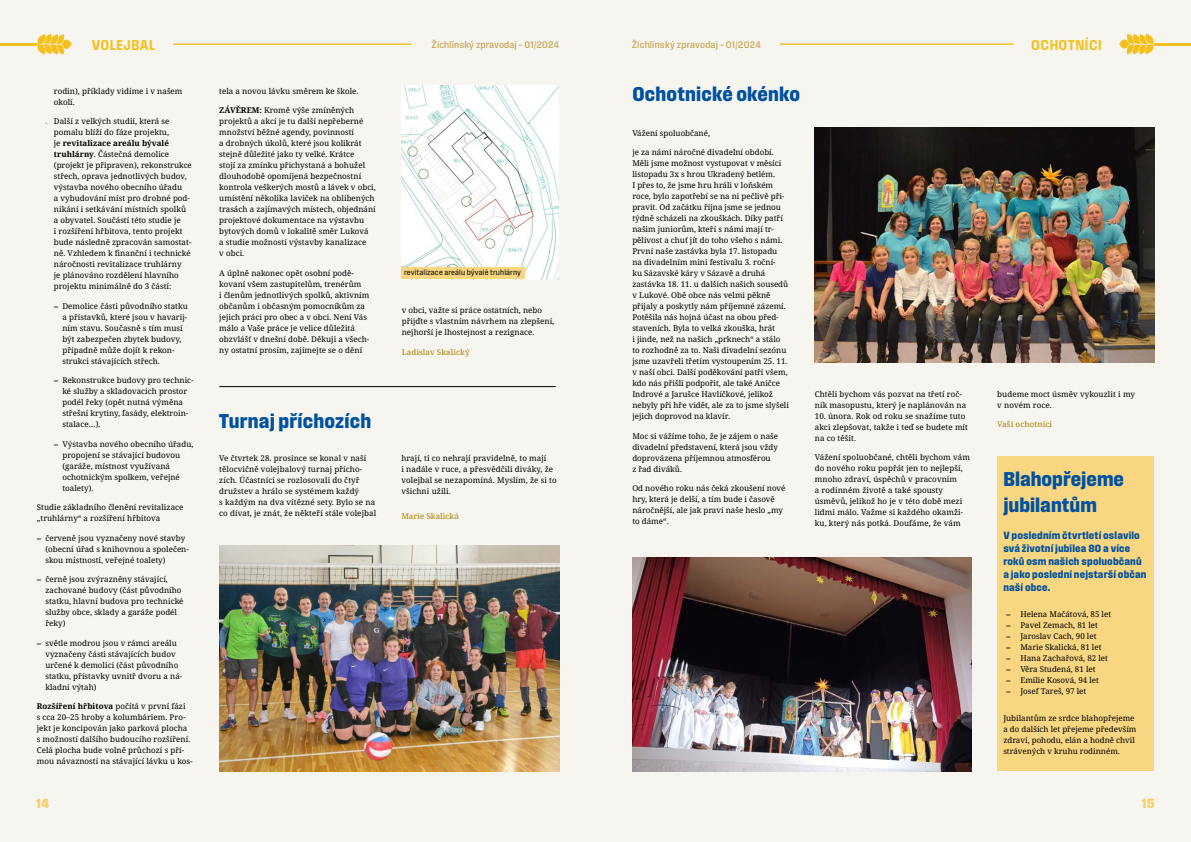
<style>
.page{position:relative;width:1191px;height:842px;background:#fff}
.page>*{position:absolute;margin:0;border:0;box-sizing:border-box;transform-origin:0 0}
.zakladni_text{font:21px "Field Gothic No.55 Bold Compact";letter-spacing:.01em;color:#00519f}
.základní_text{font:21px/26px "Field Gothic No.55 Bold Compact";color:#00519f}
.zakladni_text-2{font:15px "Field Gothic No.54 Demi Compact";letter-spacing:.03em;color:#f4c020}
.t1{font:14px "Field Gothic No.55 Bold Compact";color:#f8d06d}
.PODNADPIS_BEZ_STÍNOVÁNÍ{font:11px/13px "Field Gothic No.55 Bold Compact";letter-spacing:.015em;color:#00519f}
.t2{font:10px "Field Gothic No.53 Med Compact";letter-spacing:.01em;color:#c7a959}
.základní_text-2{font:8px/11px "Noto Serif";letter-spacing:.005em;color:#000}
.ODRÁŽKY{font:8px/11px "Noto Serif";letter-spacing:.005em;color:#000}
.zakladni_text-3{font:8px "Field Gothic No.52 Reg Compact";letter-spacing:.015em;color:#000}
.základní_text-3{font:500 8px "Noto Serif";letter-spacing:.005em;color:#b08d15}
.PODPIS{font:500 8px "Noto Serif";color:#b08d15}
.s1{font-family:"Minion Pro"}
.s2{font-weight:700}
.s3{font-family:"Lido STFCE";font-weight:700}
</style>
<div class="page">
<div style="left:0;top:0;width:595px;height:842px;background:#f7f5f0"></div>
<div style="left:595px;top:0;width:596px;height:842px;background:#f7f5f0"></div>
<hr style="left:1132px;top:43px;width:59px;height:3px;background:#f4c020">
<hr style="left:0;top:43px;width:58px;height:3px;background:#f4c020">
<svg style="left:37px;top:33px;width:35px;height:22px"></svg>
<svg style="left:1119px;top:33px;width:35px;height:22px"></svg>
<hr style="left:780px;top:43px;width:233px;height:2px;background:#f4c020">
<hr style="left:174px;top:43px;width:237px;height:2px;background:#f4c020">
<img style="left:814px;top:127px;width:340px;height:236px">
<img style="left:219px;top:545px;width:340px;height:226px">
<img style="left:401px;top:85px;width:158px;height:194px">
<hr style="left:219px;top:386px;width:337px;height:1px;background:#000">
<div style="left:997px;top:456px;width:157px;height:315px;background:#f9d681"></div>
<img style="left:632px;top:557px;width:339px;height:214px">
<div style="left:401px;top:267px;width:123px;height:12px;background:#f9d681"></div>
<p class="zakladni_text-2" style="left:92px;top:36px;width:65px">VOLEJBAL</p>
<p class="zakladni_text-2" style="left:1031px;top:36px;width:72px">OCHOTNÍCI</p>
<p class="t2" style="left:431px;top:39px;width:129px">Žichlínský zpravodaj – 01/2024</p>
<p class="t2" style="left:632px;top:39px;width:131px">Žichlínský zpravodaj – 01/2024</p>
<p class="základní_text-2" style="left:54px;top:85px;width:130px">rodin), příklady vidíme i v našem okolí.</p>
<p class="základní_text-2" style="left:54px;top:116px;width:140px;text-indent:-9px"><span class="s1">.</span> Další z velkých studií, která se pomalu blíží do fáze projektu,<br>je <span class="s2">revitalizace areálu bývalé truhlárny</span>. Částečná demolice (projekt je připraven), rekonstrukce střech, oprava jednotlivých budov, výstavba nového obecního úřadu<br>a vybudování míst pro drobné pod&shy;nikání i setkávání místních spolků a obyvatel. Součástí této studie je<br>i rozšíření hřbitova, tento projekt bude následně zpracován samostat&shy;ně. Vzhledem k finanční i technické náročnosti revitalizace truhlárny<br>je plánováno rozdělení hlavního projektu minimálně do 3 částí:</p>
<p class="základní_text-2" style="left:62px;top:300px;width:127px;text-indent:-9px"><span class="s3">–</span> Demolice části původního statku a přístavků, které jsou v havarij&shy;ním stavu. Současně s tím musí být zabezpečen zbytek budovy, případně může dojít k rekon&shy;strukci stávajících střech.</p>
<p class="základní_text-2" style="left:62px;top:375px;width:133px;text-indent:-9px"><span class="s3">–</span> Rekonstrukce budovy pro technic&shy;ké služby a skladovacích prostor podél řeky (opět nutná výměna střešní krytiny, fasády, elektroin&shy;stalace…).</p>
<p class="základní_text-2" style="left:62px;top:438px;width:133px;text-indent:-9px"><span class="s3">–</span> Výstavba nového obecního úřadu, propojení se stávající budovou (garáže, místnost využívaná ochotnickým spolkem, veřejné toalety).</p>
<p class="základní_text-2" style="left:37px;top:502px;width:148px">Studie základního členění revitalizace „truhlárny“ a rozšíření hřbitova</p>
<p class="základní_text-2" style="left:45px;top:532px;width:145px;text-indent:-9px"><span class="s3">–</span> červeně jsou vyznačeny nové stavby (obecní úřad s knihovnou a společen&shy;skou místností, veřejné toalety)</p>
<p class="základní_text-2" style="left:45px;top:574px;width:140px;text-indent:-9px"><span class="s3">–</span> černě jsou zvýrazněny stávající, zachované budovy (část původního statku, hlavní budova pro technické služby obce, sklady a garáže podél řeky)</p>
<p class="základní_text-2" style="left:45px;top:637px;width:138px;text-indent:-9px"><span class="s3">–</span> světle modrou jsou v rámci areálu vyznačeny části stávajících budov určené k demolici (část původního statku, přístavky uvnitř dvoru a ná&shy;kladní výtah)</p>
<p class="ODRÁŽKY" style="left:37px;top:701px;width:157px"><span class="s2">Rozšíření hřbitova</span> počítá v první fázi<br>s cca 20–25 hroby a kolumbáriem. Pro&shy;jekt je koncipován jako parková plocha s možností dalšího budoucího rozšíření.<br>Celá plocha bude volně průchozí s pří&shy;mou návazností na stávající lávku u kos-</p>
<p class="ODRÁŽKY" style="left:219px;top:85px;width:141px">tela a novou lávku směrem ke škole.</p>
<p class="ODRÁŽKY" style="left:219px;top:105px;width:158px"><span class="s2">ZÁVĚREM:</span> Kromě výše zmíněných projektů a akcí je tu další nepřeberné množství běžné agendy, povinností<br>a drobných úkolů, které jsou kolikrát stejně důležité jako ty velké. Krátce<br>stojí za zmínku přichystaná a bohužel dlouhodobě opomíjená bezpečnostní kontrola veškerých mostů a lávek v obci, umístění několika laviček na oblíbených trasách a zajímavých místech, objednání projektové dokumentace na výstavbu bytových domů v lokalitě směr Luková<br>a studie možností výstavby kanalizace<br>v obci.</p>
<p class="základní_text-2" style="left:219px;top:267px;width:152px">A úplně nakonec opět osobní podě&shy;kovaní všem zastupitelům, trenérům<br>i členům jednotlivých spolků, aktivním občanům i občasným pomocníkům za jejich práci pro obec a v obci. Není Vás málo a Vaše práce je velice důležitá obzvlášť v dnešní době. Děkuji a všech&shy;ny ostatní prosím, zajímejte se o dění</p>
<p class="zakladni_text" style="left:219px;top:410px;width:154px">Turnaj příchozích</p>
<p class="zakladni_text-3" style="left:404px;top:268px;width:118px">revitalizace areálu bývalé truhlárny</p>
<p class="základní_text-2" style="left:402px;top:305px;width:154px">v obci, važte si práce ostatních, nebo přijďte s vlastním návrhem na zlepšení, nejhorší je lhostejnost a rezignace.</p>
<p class="základní_text-3" style="left:402px;top:346px;width:69px">Ladislav Skalický</p>
<p class="základní_text-2" style="left:219px;top:453px;width:158px">Ve čtvrtek 28. prosince se konal v naší tělocvičně volejbalový turnaj přícho&shy;zích. Účastníci se rozlosovali do čtyř družstev a hrálo se systémem každý<br>s každým na dva vítězné sety. Bylo se na co dívat, je znát, že někteří stále volejbal</p>
<p class="základní_text-2" style="left:401px;top:453px;width:157px">hrají, ti co nehrají pravidelně, to mají<br>i nadále v ruce, a přesvědčili diváky, že volejbal se nezapomíná. Myslím, že si to všichni užili.</p>
<p class="PODPIS" style="left:401px;top:511px;width:59px">Marie Skalická</p>
<p class="zakladni_text" style="left:632px;top:82px;width:169px">Ochotnické okénko</p>
<p class="základní_text-2" style="left:632px;top:128px;width:79px">Vážení spoluobčané,</p>
<p class="základní_text-2" style="left:632px;top:147px;width:158px">je za námi náročné divadelní období.<br>Měli jsme možnost vystupovat v měsíci listopadu 3x s hrou Ukradený betlém.<br>I přes to, že jsme hru hráli v loňském roce, bylo zapotřebí se na ni pečlivě při&shy;pravit. Od začátku října jsme se jednou týdně scházeli na zkouškách. Díky patří našim juniorům, kteří s námi mají tr&shy;pělivost a chuť jít do toho všeho s námi.<br>První naše zastávka byla 17. listopadu<br>na divadelním mini festivalu 3. roční-<br>ku Sázavské káry v Sázavě a druhá zastávka 18. 11. u dalších našich sousedů v Lukové. Obě obce nás velmi pěkně přijaly a poskytly nám příjemné zázemí.<br>Potěšila nás hojná účast na obou před&shy;staveních. Byla to velká zkouška, hrát<br>i jinde, než na našich „prknech“ a stálo to rozhodně za to. Naši divadelní sezónu jsme uzavřeli třetím vystoupením 25. 11. v naší obci. Další poděkování patří všem, kdo nás přišli podpořit, ale také Aničce Indrové a Jarušce Havlíčkové, jelikož nebyly při hře vidět, ale za to jsme slyšeli jejich doprovod na klavír.</p>
<p class="základní_text-2" style="left:632px;top:431px;width:147px">Moc si vážíme toho, že je zájem o naše divadelní představení, která jsou vždy doprovázena příjemnou atmosférou<br>z řad diváků.</p>
<p class="základní_text-2" style="left:632px;top:483px;width:155px">Od nového roku nás čeká zkoušení nové hry, která je delší, a tím bude i časově náročnější, ale jak praví naše heslo „my to dáme“.</p>
<p class="základní_text-2" style="left:814px;top:389px;width:153px">Chtěli bychom vás pozvat na třetí roč&shy;ník masopustu, který je naplánován na</p>
<p class="základní_text-2" style="left:814px;top:411px;width:155px">10. února. Rok od roku se snažíme tuto akci zlepšovat, takže i teď se budete mít na co těšit.</p>
<p class="základní_text-2" style="left:814px;top:452px;width:157px">Vážení spoluobčané, chtěli bychom vám do nového roku popřát jen to nejlepší, mnoho zdraví, úspěchů v pracovním<br>a rodinném životě a také spousty úsměvů, jelikož ho je v této době mezi lidmi málo. Važme si každého okamži&shy;ku, který nás potká. Doufáme, že vám</p>
<p class="základní_text-2" style="left:997px;top:389px;width:139px">budeme moct úsměv vykouzlit i my v novém roce.</p>
<p class="základní_text-3" style="left:997px;top:419px;width:56px">Vaši ochotníci</p>
<p class="základní_text" style="left:1003px;top:465px;width:122px">Blahopřejeme jubilantům</p>
<p class="PODNADPIS_BEZ_STÍNOVÁNÍ" style="left:1003px;top:529px;width:145px">V posledním čtvrtletí oslavilo svá životní jubilea 80 a více roků osm našich spoluobčanů a jako poslední nejstarší občan naší obce.</p>
<p class="základní_text-2" style="left:1006px;top:608px;width:106px"><span class="s3">–</span> Helena Mačátová, 85 let</p>
<p class="základní_text-2" style="left:1006px;top:619px;width:93px"><span class="s3">–</span> Pavel Zemach, 81 let</p>
<p class="základní_text-2" style="left:1006px;top:630px;width:92px"><span class="s3">–</span> Jaroslav Cach, 90 let</p>
<p class="základní_text-2" style="left:1006px;top:641px;width:97px"><span class="s3">–</span> Marie Skalická, 81 let</p>
<p class="základní_text-2" style="left:1006px;top:652px;width:103px"><span class="s3">–</span> Hana Zachařová, 82 let</p>
<p class="základní_text-2" style="left:1006px;top:663px;width:91px"><span class="s3">–</span> Věra Studená, 81 let</p>
<p class="základní_text-2" style="left:1006px;top:674px;width:94px"><span class="s3">–</span> Emilie Kosová, 94 let</p>
<p class="základní_text-2" style="left:1006px;top:685px;width:82px"><span class="s3">–</span> Josef Tareš, 97 let</p>
<p class="základní_text-2" style="left:1003px;top:713px;width:135px">Jubilantům ze srdce blahopřejeme a do dalších let přejeme především zdraví, pohodu, elán a hodně chvil strávených v kruhu rodinném.</p>
<h3 class="t1" style="left:36px;top:796px;width:15px">14</h3>
<h3 class="t1" style="left:1141px;top:796px;width:14px">15</h3>
</div>
